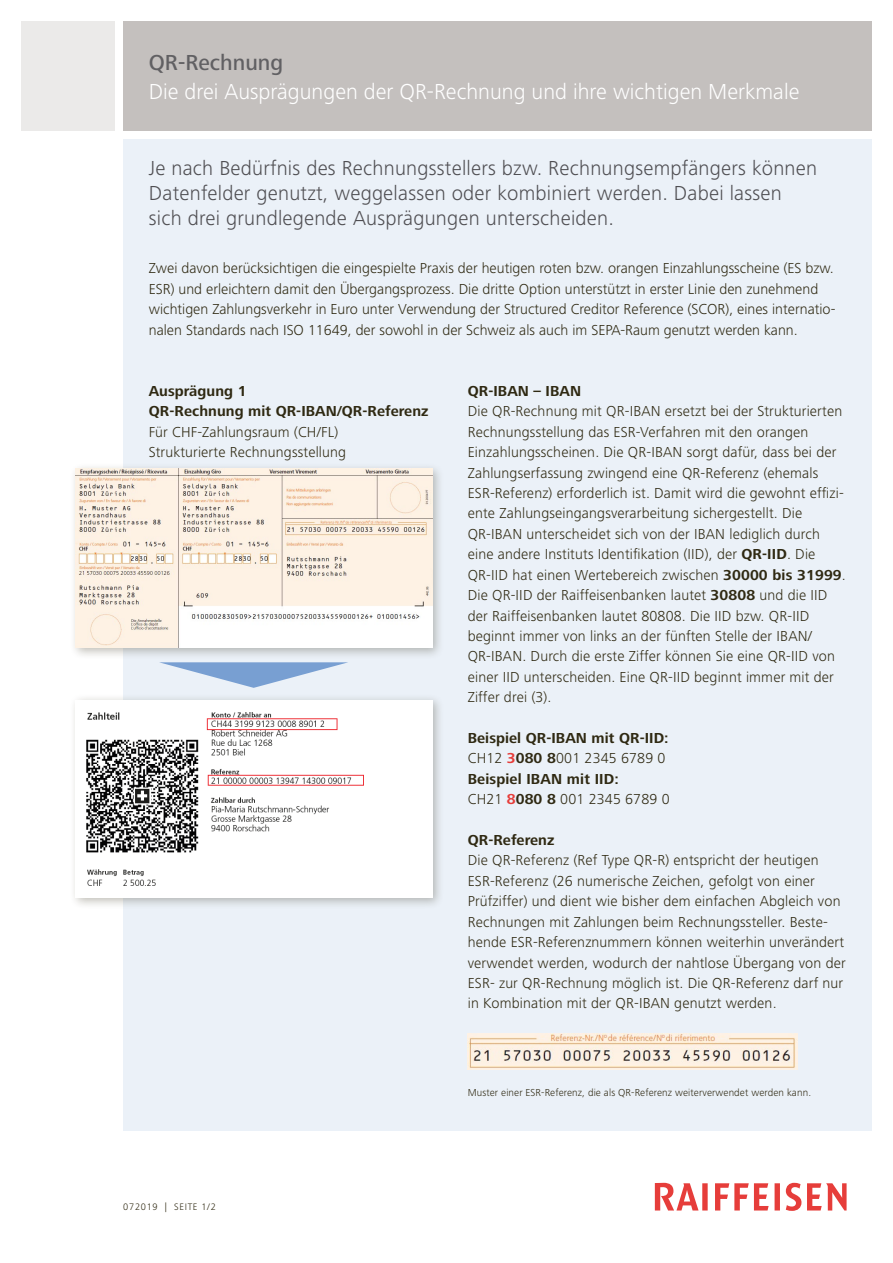
<style>
.page{position:relative;width:893px;height:1263px;background:#fff}
.page>*{position:absolute;margin:0;border:0;box-sizing:border-box;transform-origin:0 0}
.t1{font:300 22.5px "Frutiger Next LT";color:#fff}
.t2{font:500 22.5px "Frutiger Next LT";color:#616063}
.t3{font:300 21px/25.2px "Frutiger Next LT";letter-spacing:.01em;color:#4f4e52}
.t4{font:300 15px/20.4px "Frutiger Next LT";letter-spacing:.01em;color:#2f2912}
.t5{font:700 15px/20.4px "Frutiger Next LT";letter-spacing:.005em;color:#2f2912}
.t6{font:300 10.5px "Frutiger Next LT";letter-spacing:.01em;color:#2f2912}
.t7{font:300 9.75px "Frutiger Next LT";letter-spacing:.07em;color:#2f2912}
.s1{font-weight:700}
.s2{font-weight:300}
.s3{color:#e63d3a}
</style>
<div class="page">
<div style="left:21px;top:21px;width:94px;height:110px;background:#ebeae9"></div>
<div style="left:123px;top:139px;width:749px;height:992px;background:#ebf1f8"></div>
<div style="left:123px;top:21px;width:749px;height:110px;background:#c4c0be"></div>
<svg style="left:655px;top:1183px;width:192px;height:28px"></svg>
<div style="left:69px;top:463px;width:375px;height:196px;background:#2f2912;opacity:.3"></div>
<img style="left:75px;top:469px;width:357px;height:178px">
<div style="left:69px;top:694px;width:375px;height:216px;background:#2f2912;opacity:.3"></div>
<img style="left:75px;top:700px;width:357px;height:197px">
<img style="left:468px;top:1033px;width:329px;height:36px">
<svg style="left:159px;top:662px;width:189px;height:26px"></svg>
<h1 class="t2" style="left:149px;top:50px;width:136px">QR-Rechnung</h1>
<h1 class="t1" style="left:149px;top:79px;width:652px">Die drei Ausprägungen der QR-Rechnung und ihre wichtigen Merkmale</h1>
<h2 class="t3" style="left:149px;top:155px;width:670px">Je nach Bedürfnis des Rechnungsstellers bzw. Rechnungsempfängers können<br>Datenfelder genutzt, weggelassen oder kombiniert werden. Dabei lassen sich drei grundlegende Ausprägungen unterscheiden.</h2>
<p class="t4" style="left:149px;top:258px;width:688px">Zwei davon berücksichtigen die eingespielte Praxis der heutigen roten bzw. orangen Einzahlungsscheine (ES bzw.<br>ESR) und erleichtern damit den Übergangsprozess. Die dritte Option unterstützt in erster Linie den zunehmend wichtigen Zahlungsverkehr in Euro unter Verwendung der Structured Creditor Reference (SCOR), eines internatio&shy;nalen Standards nach ISO 11649, der sowohl in der Schweiz als auch im SEPA-Raum genutzt werden kann.</p>
<p class="t5" style="left:149px;top:381px;width:281px">Ausprägung 1<br>QR-Rechnung mit QR-IBAN/QR-Referenz</p>
<p class="t4" style="left:149px;top:422px;width:199px">Für CHF-Zahlungsraum (CH/FL)<br>Strukturierte Rechnungsstellung</p>
<p class="t5" style="left:468px;top:381px;width:115px">QR-IBAN – IBAN</p>
<p class="t4" style="left:468px;top:401px;width:380px">Die QR-Rechnung mit QR-IBAN ersetzt bei der Strukturierten Rechnungsstellung das ESR-Verfahren mit den orangen Einzahlungsscheinen. Die QR-IBAN sorgt dafür, dass bei der Zahlungserfassung zwingend eine QR-Referenz (ehemals ESR-Referenz) erforderlich ist. Damit wird die gewohnt effizi&shy;ente Zahlungseingangsverarbeitung sichergestellt. Die QR-IBAN unterscheidet sich von der IBAN lediglich durch eine andere Instituts Identifikation (IID), der <span class="s1">QR-IID</span>. Die QR-IID hat einen Wertebereich zwischen <span class="s1">30000 bis 31999</span>.<br>Die QR-IID der Raiffeisenbanken lautet <span class="s1">30808</span> und die IID der Raiffeisenbanken lautet 80808. Die IID bzw. QR-IID beginnt immer von links an der fünften Stelle der IBAN/ QR-IBAN. Durch die erste Ziffer können Sie eine QR-IID von einer IID unterscheiden. Eine QR-IID beginnt immer mit der Ziffer drei (3).</p>
<p class="t5" style="left:468px;top:728px;width:203px">Beispiel QR-IBAN mit QR-IID:<br><span class="s2">CH12</span> <span class="s3">3</span>080 8<span class="s2">001 2345 6789 0<br></span>Beispiel IBAN mit IID:<br><span class="s2">CH21</span> <span class="s3">8</span>080 8 <span class="s2">001 2345 6789 0</span></p>
<p class="t5" style="left:468px;top:830px;width:88px">QR-Referenz</p>
<p class="t4" style="left:468px;top:850px;width:379px">Die QR-Referenz (Ref Type QR-R) entspricht der heutigen ESR-Referenz (26 numerische Zeichen, gefolgt von einer Prüfziffer) und dient wie bisher dem einfachen Abgleich von Rechnungen mit Zahlungen beim Rechnungssteller. Beste&shy;hende ESR-Referenznummern können weiterhin unverändert verwendet werden, wodurch der nahtlose Übergang von der ESR- zur QR-Rechnung möglich ist. Die QR-Referenz darf nur in Kombination mit der QR-IBAN genutzt werden.</p>
<p class="t6" style="left:468px;top:1086px;width:345px">Muster einer ESR-Referenz, die als QR-Referenz weiterverwendet werden kann.</p>
<p class="t7" style="left:123px;top:1202px;width:94px">072019 | SEITE 1/2</p>
</div>
